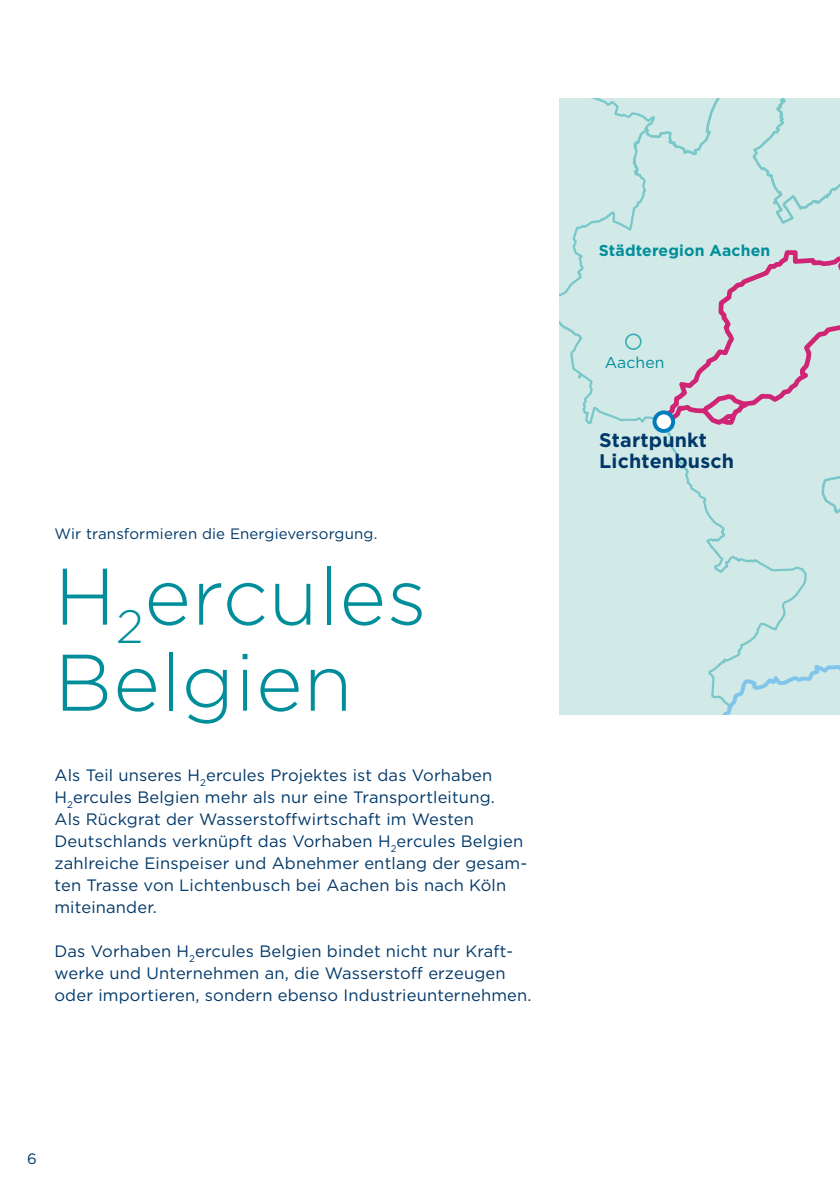
<style>
.page{position:relative;width:840px;height:1191px;background:#fff}
.page>*{position:absolute;margin:0;border:0;box-sizing:border-box;transform-origin:0 0}
.t1{font:300 80px/86px "Gotham";letter-spacing:.01em;color:#008e9b}
.t2{font:700 19.6px/21px "Gotham";letter-spacing:.01em;color:#003869}
.t3{font:16.4px/22px "Gotham";letter-spacing:.01em;color:#003869}
.t4{font:700 15.8px "Gotham";letter-spacing:.01em;color:#008e9b}
.t5{font:15.8px "Gotham";letter-spacing:.01em;color:#008e9b}
.t6{font:15px "Gotham";letter-spacing:.01em;color:#003869}
</style>
<div class="page">
<div style="left:559px;top:160px;width:161px;height:554px;background:#d1e9e7"></div>
<svg style="left:559px;top:98px;width:161px;height:62px"></svg>
<div style="left:720px;top:98px;width:119px;height:616px;background:#d1e9e7"></div>
<div style="left:624px;top:333px;width:17px;height:17px;border:2px solid #38aeb5;border-radius:50%"></div>
<svg style="left:659px;top:236px;width:180px;height:191px"></svg>
<div style="left:654px;top:412px;width:18px;height:19px;background:#fff;border-radius:50%"></div>
<div style="left:652px;top:410px;width:22px;height:23px;border:4px solid #007cbe;border-radius:50%"></div>
<p class="t6" style="left:54px;top:524px;width:324px">Wir transformieren die Energieversorgung.</p>
<h1 class="t1" style="left:54px;top:551px;width:373px">H<sub>2</sub>ercules<br>Belgien</h1>
<p class="t3" style="left:54px;top:763px;width:474px">Als Teil unseres H<sub>2</sub>ercules Projektes ist das Vorhaben H<sub>2</sub>ercules Belgien mehr als nur eine Transportleitung.<br>Als Rückgrat der Wasserstoffwirtschaft im Westen Deutschlands verknüpft das Vorhaben H<sub>2</sub>ercules Belgien zahlreiche Einspeiser und Abnehmer entlang der gesam&shy;ten Trasse von Lichtenbusch bei Aachen bis nach Köln miteinander.</p>
<p class="t3" style="left:54px;top:939px;width:478px">Das Vorhaben H<sub>2</sub>ercules Belgien bindet nicht nur Kraft&shy;werke und Unternehmen an, die Wasserstoff erzeugen oder importieren, sondern ebenso Industrieunternehmen.</p>
<p class="t6" style="left:27px;top:1148px;width:11px">6</p>
<p class="t4" style="left:598px;top:240px;width:173px">Städteregion Aachen</p>
<p class="t5" style="left:604px;top:352px;width:61px">Aachen</p>
<p class="t2" style="left:599px;top:429px;width:136px">Startpunkt<br>Lichtenbusch</p>
</div>
